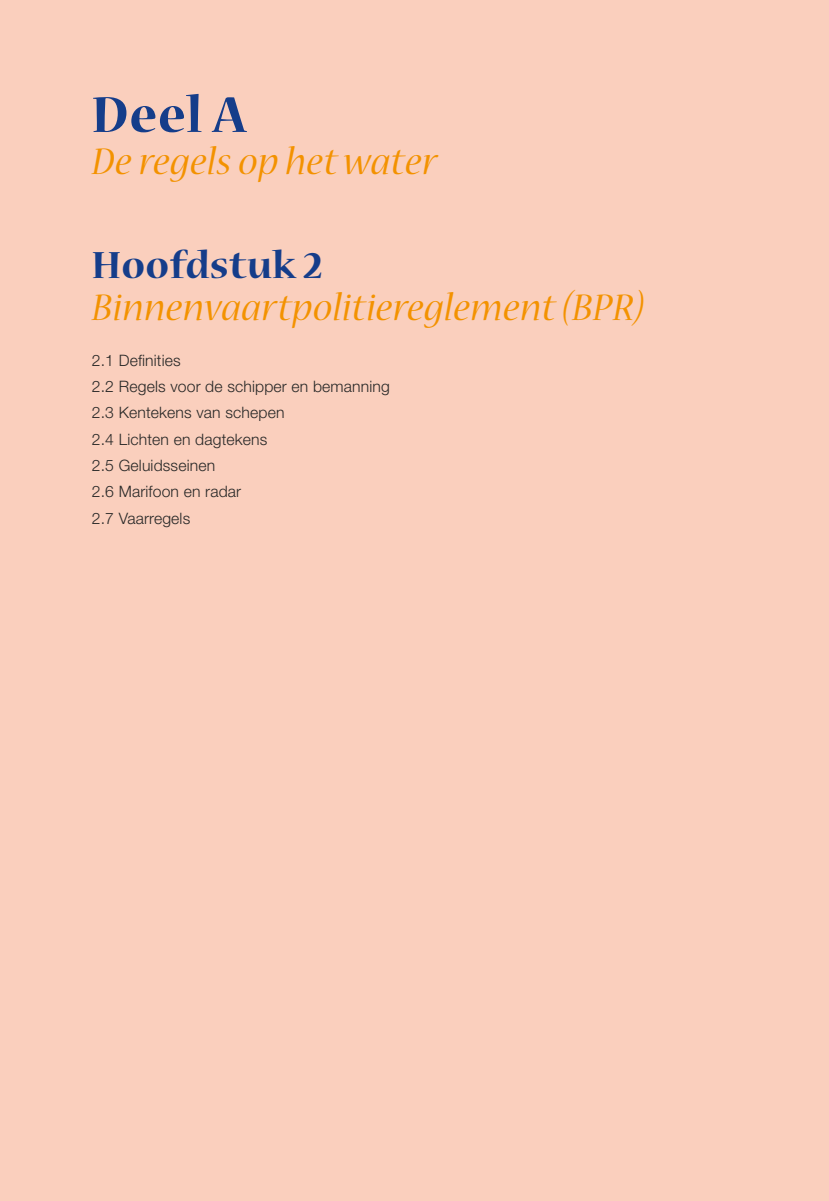
<style>
.page{position:relative;width:829px;height:1201px;background:#fff}
.page>*{position:absolute;margin:0;border:0;box-sizing:border-box;transform-origin:0 0}
.t1{font:700 56px "Nueva Std";color:#153d8a}
.t2{font:italic 42px "Nueva Std";letter-spacing:.01em;color:#f39200}
.t3{font:700 42px "Nueva Std";letter-spacing:.01em;color:#153d8a}
.t4{font:300 15.75px/26.2px "Helvetica Neue LT Std";letter-spacing:.01em;color:#282827}
</style>
<div class="page">
<div style="left:0;top:0;width:828px;height:1200px;background:#facfbd"></div>
<h1 class="t1" style="left:92px;top:89px;width:156px">Deel A</h1>
<h2 class="t2" style="left:92px;top:142px;width:347px">De regels op het water</h2>
<h2 class="t3" style="left:92px;top:246px;width:232px">Hoofdstuk 2</h2>
<h2 class="t2" style="left:92px;top:288px;width:554px">Binnenvaartpolitiereglement (BPR)</h2>
<p class="t4" style="left:92px;top:347px;width:299px">2.1 Definities<br>2.2 Regels voor de schipper en bemanning<br>2.3 Kentekens van schepen<br>2.4 Lichten en dagtekens<br>2.5 Geluidsseinen<br>2.6 Marifoon en radar<br>2.7 Vaarregels</p>
</div>
